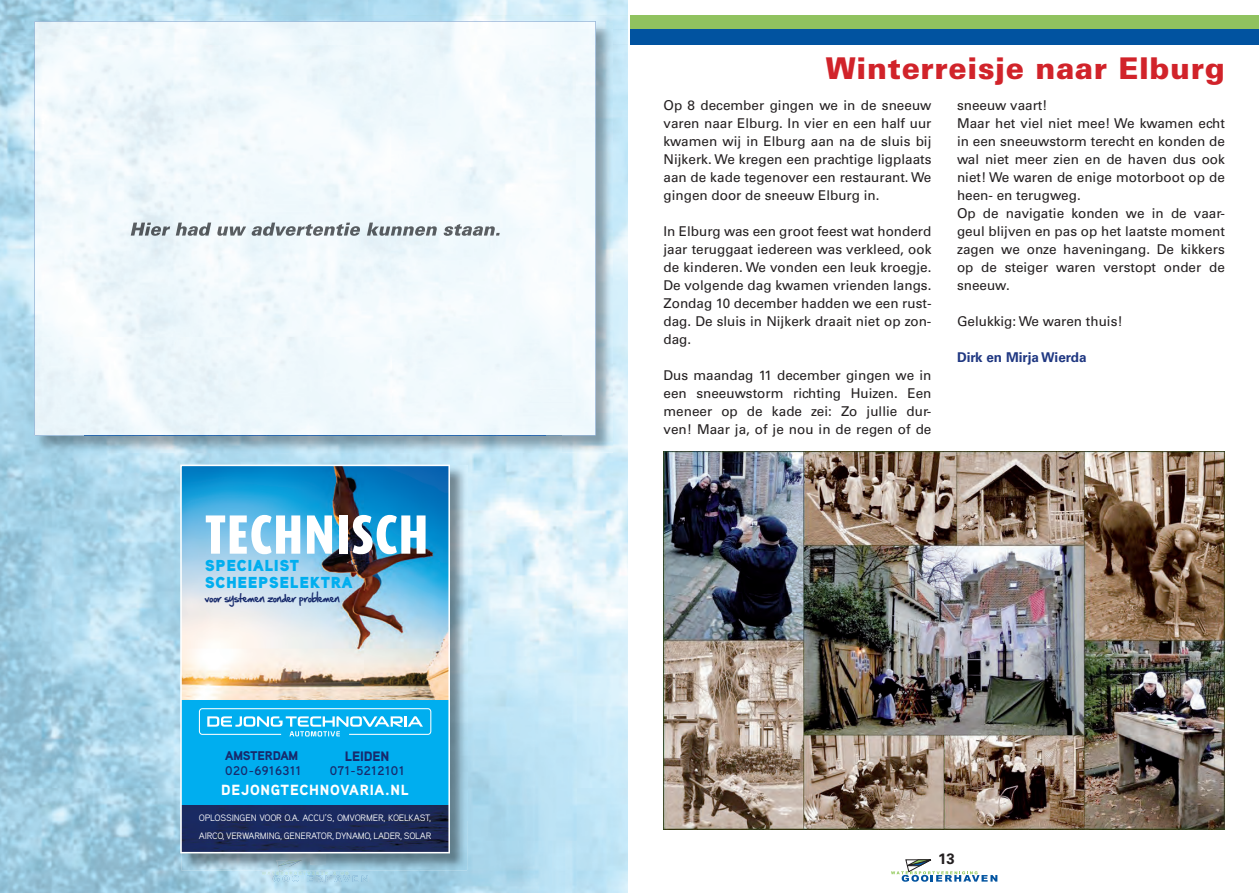
<style>
.page{position:relative;width:1259px;height:893px;background:#fff}
.page>*{position:absolute;margin:0;border:0;box-sizing:border-box;transform-origin:0 0}
.t1{font:800 55.5px "Dax Condensed";letter-spacing:.01em;color:#fff}
.t2{font:900 30px "Univers";letter-spacing:.02em;color:#d1232a}
.t3{font:21px/17.9px "Aaux Pro Black SC";color:#00aeef}
.t4{font:700 15px "Univers";color:#231f20}
.t5{font:14.7px "Aaux Pro Black OSF";letter-spacing:.05em;color:#fff}
.t6{font:13.65px "Aaux Pro Black OSF";letter-spacing:-.01em;color:#172a6c}
.t7{font:13.5px/18px "Univers";color:#231f20;text-align:justify}
.t8{font:700 13.5px "Univers";color:#203882}
.t9{font:700 12.6px "Aaux Pro";letter-spacing:.05em;color:#172a6c}
.t10{font:12.6px "Aaux Pro Black OSF";letter-spacing:-.01em;color:#172a6c}
.t11{font:9.9px "Hand Of Sean";letter-spacing:-.01em;color:#172a6c}
.t12{font:9.3px/17.9px "Aaux Pro Regular SC";letter-spacing:-.025em;color:#fff}
</style>
<div class="page">
<div style="left:0;top:15px;width:1259px;height:15px;background:#90c25f"></div>
<div style="left:0;top:30px;width:1259px;height:15px;background:#0153a0"></div>
<svg style="left:891px;top:859px;width:106px;height:23px"></svg>
<img style="left:0;top:0;width:628px;height:52px">
<img style="left:0;top:52px;width:52px;height:841px">
<img style="left:52px;top:453px;width:157px;height:440px">
<img style="left:209px;top:453px;width:368px;height:19px">
<img style="left:209px;top:870px;width:210px;height:23px">
<img style="left:0;top:15px;width:628px;height:30px">
<hr style="left:628px;top:0;width:1px;height:893px;background:#fff">
<img style="left:181px;top:466px;width:286px;height:404px">
<img style="left:310px;top:854px;width:15px;height:6px">
<svg style="left:262px;top:860px;width:106px;height:22px;background:#a5cbdd"></svg>
<img style="left:276px;top:860px;width:26px;height:10px">
<img style="left:278px;top:860px;width:24px;height:6px">
<img style="left:180px;top:465px;width:270px;height:388px">
<img style="left:663px;top:452px;width:562px;height:377px">
<img style="left:561px;top:45px;width:52px;height:408px">
<img style="left:35px;top:435px;width:526px;height:18px">
<img style="left:34px;top:21px;width:579px;height:24px">
<img style="left:35px;top:22px;width:560px;height:413px">
<img style="left:131px;top:223px;width:369px;height:13px">
<img style="left:34px;top:45px;width:52px;height:390px">
<div style="left:545px;top:45px;width:51px;height:390px;background:#f2fafd"></div>
<img style="left:85px;top:435px;width:460px;height:1px">
<h1 class="t1" style="left:205px;top:504px;width:225px">TECHNISCH</h1>
<p class="t11" style="left:205px;top:589px;width:137px">voor systemen zonder problemen</p>
<h3 class="t3" style="left:205px;top:553px;width:149px">specialist scheepselektra</h3>
<p class="t6" style="left:345px;top:747px;width:46px">LEIDEN</p>
<p class="t5" style="left:221px;top:780px;width:189px">DEJONGTECHNOVARIA.NL</p>
<p class="t10" style="left:225px;top:748px;width:75px">AMSTERDAM</p>
<p class="t9" style="left:225px;top:763px;width:77px">020-6916311</p>
<p class="t9" style="left:330px;top:763px;width:76px">071-5212101</p>
<p class="t12" style="left:199px;top:809px;width:234px">OPLOSSINGEN VOOR O.A. ACCU’S, OMVORMER, KOELKAST,<br>AIRCO, VERWARMING, GENERATOR, DYNAMO, LADER, SOLAR</p>
<h2 class="t2" style="left:826px;top:50px;width:400px">winterreisje naar elburg</h2>
<p class="t7" style="left:663px;top:96px;width:269px">Op 8 december gingen we in de sneeuw varen naar Elburg. In vier en een half uur kwamen wij in Elburg aan na de sluis bij Nijkerk. We kregen een prachtige ligplaats aan de kade tegenover een restaurant. We gingen door de sneeuw Elburg in.</p>
<p class="t7" style="left:663px;top:222px;width:269px">In Elburg was een groot feest wat honderd jaar teruggaat iedereen was verkleed, ook de kinderen. We vonden een leuk kroegje.<br>De volgende dag kwamen vrienden langs.<br>Zondag 10 december hadden we een rust&shy;dag. De sluis in Nijkerk draait niet op zon&shy;dag.</p>
<p class="t7" style="left:663px;top:366px;width:269px">Dus maandag 11 december gingen we in een sneeuwstorm richting Huizen. Een meneer op de kade zei: Zo jullie dur&shy;ven! Maar ja, of je nou in de regen of de</p>
<p class="t7" style="left:957px;top:96px;width:269px;text-align:left">sneeuw vaart!<br>Maar het viel niet mee! We kwamen echt in een sneeuwstorm terecht en konden de wal niet meer zien en de haven dus ook niet! We waren de enige motorboot op de heen- en terugweg.<br>Op de navigatie konden we in de vaar&shy;geul blijven en pas op het laatste moment zagen we onze haveningang. De kikkers op de steiger waren verstopt onder de sneeuw.</p>
<p class="t7" style="left:957px;top:312px;width:167px">Gelukkig: We waren thuis!</p>
<p class="t8" style="left:957px;top:349px;width:131px">Dirk en Mirja Wierda</p>
<p class="t4" style="left:938px;top:850px;width:18px">13</p>
</div>
